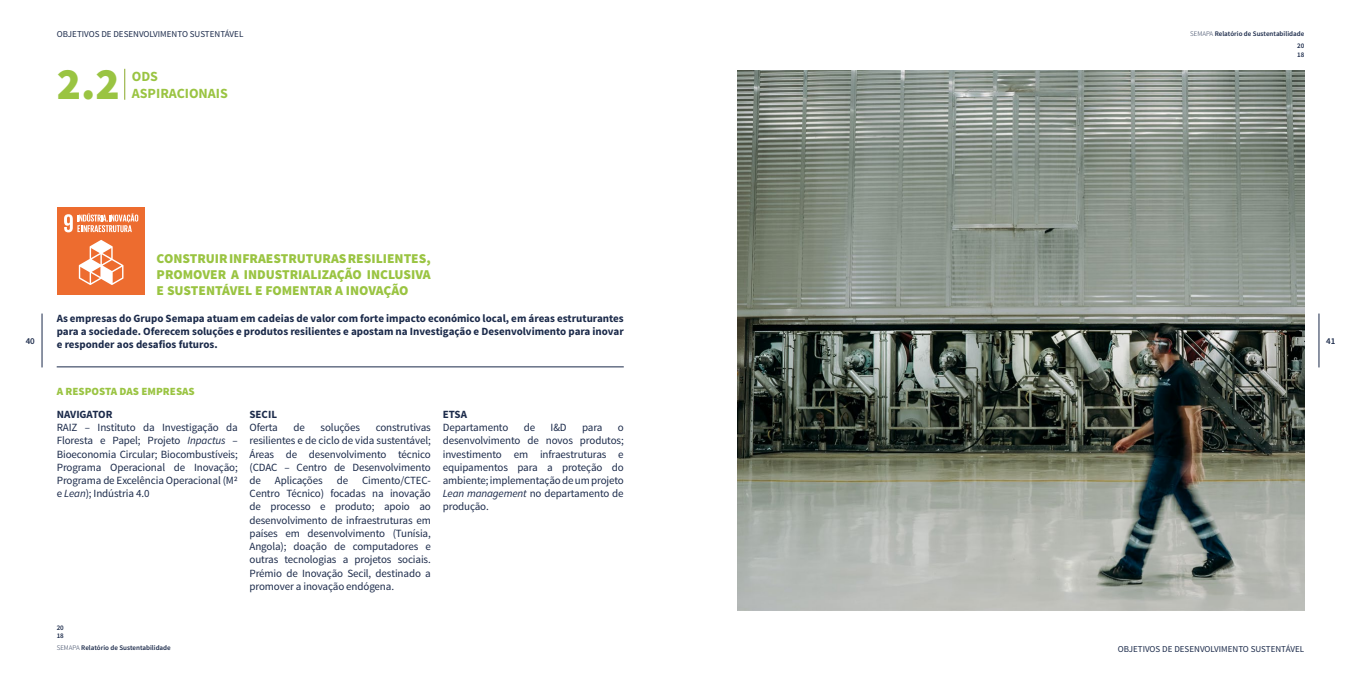
<style>
.page{position:relative;width:1361px;height:681px;background:#fff}
.page>*{position:absolute;margin:0;border:0;box-sizing:border-box;transform-origin:0 0}
.t1{font:900 45px "Source Sans Pro";color:#9ac442}
.t2{font:700 14px "Source Sans Pro";color:#9ac442}
.t3{font:900 13.5px/16.2px "Source Sans Pro";color:#9ac442;text-align:justify}
.t4{font:11px/13.2px "Source Sans Pro";letter-spacing:-.01em;color:#1b2a4a;text-align:justify}
.t5{font:700 11px/13.2px "Source Sans Pro";color:#1b2a4a;text-align:justify}
.t6{font:900 11px "Source Sans Pro";color:#9ac442}
.t7{font:9px "Source Sans Pro";color:#1b2a4a}
.t8{font:600 9px "Source Sans Pro";color:#1b2a4a}
.t9{font:600 7px/8.4px "Source Sans Pro";color:#1b2a4a}
.s1{font-weight:300}
.s2{font-style:italic}
</style>
<div class="page">
<hr style="left:42px;top:313px;width:1px;height:54px;background:#1b2a4a">
<hr style="left:1318px;top:313px;width:1px;height:54px;background:#1b2a4a">
<hr style="left:57px;top:366px;width:567px;height:1px;background:#1b2a4a">
<div style="left:57px;top:207px;width:88px;height:88px;background:#ed6c2f"></div>
<svg style="left:79px;top:240px;width:44px;height:45px"></svg>
<svg style="left:64px;top:213px;width:74px;height:19px"></svg>
<img style="left:737px;top:71px;width:567px;height:538px">
<hr style="left:124px;top:69px;width:1px;height:31px;background:#88a928">
<p class="t7" style="left:57px;top:29px;width:188px">OBJETIVOS DE DESENVOLVIMENTO SUSTENTÁVEL</p>
<p class="t9" style="left:1190px;top:30px;width:116px"><span class="s1">SEMAPA</span> Relatório de Sustentabilidade</p>
<h1 class="t1" style="left:57px;top:55px;width:65px">2.2</h1>
<p class="t2" style="left:132px;top:67px;width:28px">ODS</p>
<p class="t2" style="left:132px;top:84px;width:98px">ASPIRACIONAIS</p>
<p class="t9" style="left:1297px;top:42px;width:9px">20<br>18</p>
<p class="t3" style="left:157px;top:250px;width:276px">CONSTRUIR INFRAESTRUTURAS RESILIENTES, PROMOVER A INDUSTRIALIZAÇÃO INCLUSIVA E SUSTENTÁVEL E FOMENTAR A INOVAÇÃO</p>
<p class="t5" style="left:57px;top:312px;width:568px">As empresas do Grupo Semapa atuam em cadeias de valor com forte impacto económico local, em áreas estruturantes para a sociedade. Oferecem soluções e produtos resilientes e apostam na Investigação e Desenvolvimento para inovar e responder aos desafios futuros.</p>
<p class="t6" style="left:57px;top:384px;width:140px">A RESPOSTA DAS EMPRESAS</p>
<p class="t5" style="left:249px;top:408px;width:29px">SECIL</p>
<p class="t4" style="left:249px;top:421px;width:30px">Oferta</p>
<p class="t4" style="left:293px;top:421px;width:13px">de</p>
<p class="t4" style="left:321px;top:421px;width:41px">soluções</p>
<p class="t8" style="left:26px;top:335px;width:11px">40</p>
<p class="t8" style="left:1326px;top:335px;width:11px">41</p>
<p class="t5" style="left:57px;top:408px;width:57px">NAVIGATOR</p>
<p class="t4" style="left:57px;top:421px;width:182px">RAIZ – Instituto da Investigação da Floresta e Papel; Projeto <span class="s2">Inpactus</span> – Bioeconomia Circular; Biocombustíveis; Programa Operacional de Inovação; Programa de Excelência Operacional (M2 e <span class="s2">Lean</span>); Indústria 4.0</p>
<p class="t5" style="left:443px;top:408px;width:26px">ETSA</p>
<p class="t4" style="left:443px;top:421px;width:67px">Departamento</p>
<p class="t4" style="left:524px;top:421px;width:13px">de</p>
<p class="t4" style="left:550px;top:421px;width:18px">I&amp;D</p>
<p class="t4" style="left:582px;top:421px;width:22px">para</p>
<p class="t4" style="left:249px;top:421px;width:183px;text-indent:126px">construtivas resilientes e de ciclo de vida sustentável; Áreas de desenvolvimento técnico (CDAC – Centro de Desenvolvimento de</p>
<p class="t4" style="left:443px;top:421px;width:182px;text-indent:175px">o desenvolvimento de novos produtos; investimento em infraestruturas e equipamentos para a proteção do ambiente; implementação de um projeto <span class="s2">Lean management</span> no departamento de produção.</p>
<p class="t4" style="left:275px;top:474px;width:49px">Aplicações</p>
<p class="t4" style="left:337px;top:474px;width:13px">de</p>
<p class="t4" style="left:249px;top:474px;width:183px;text-indent:113px">Cimento/CTEC-Centro Técnico) focadas na inovação de processo e produto; apoio ao desenvolvimento de infraestruturas em países em desenvolvimento (Tunísia, Angola); doação de computadores e outras tecnologias a projetos sociais.<br>Prémio de Inovação Secil, destinado a promover a inovação endógena.</p>
<p class="t9" style="left:57px;top:623px;width:9px">20<br>18</p>
<p class="t9" style="left:57px;top:643px;width:116px"><span class="s1">SEMAPA</span> Relatório de Sustentabilidade</p>
<p class="t7" style="left:1117px;top:643px;width:188px">OBJETIVOS DE DESENVOLVIMENTO SUSTENTÁVEL</p>
</div>
